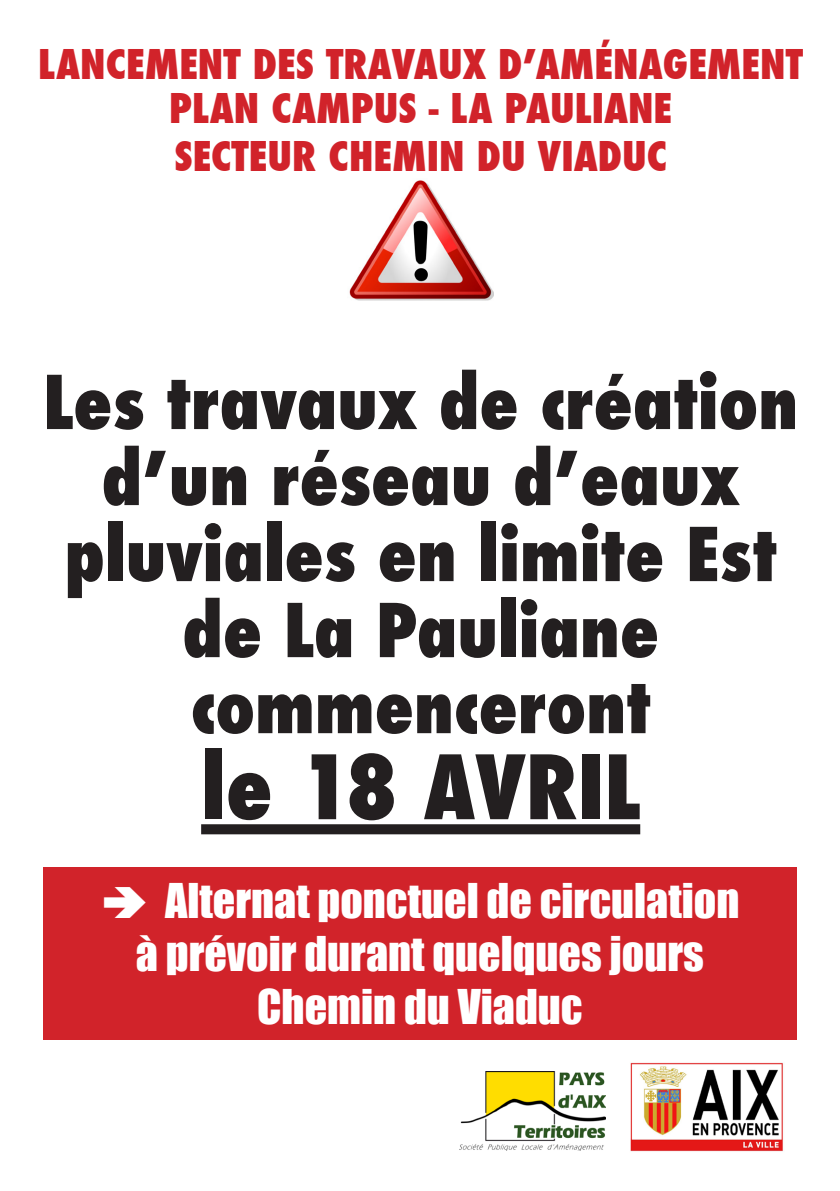
<style>
.page{position:relative;width:840px;height:1191px;background:#fff}
.page>*{position:absolute;margin:0;border:0;box-sizing:border-box;transform-origin:0 0}
.t1{font:800 condensed 86px "Futura";color:#231f20}
.t2{font:800 condensed 72px/76px "Futura";color:#231f20;text-align:center}
.t3{font:44px "Impact";color:#fff}
.t4{font:800 condensed 40px "Futura";color:#d1232a}
</style>
<div class="page">
<div style="left:201px;top:824px;width:439px;height:10px;background:#231f20"></div>
<div style="left:43px;top:867px;width:753px;height:172px;background:#d1232a"></div>
<img style="left:349px;top:180px;width:144px;height:120px">
<img style="left:459px;top:1071px;width:146px;height:80px">
<img style="left:630px;top:1062px;width:153px;height:90px">
<p class="t4" style="left:38px;top:37px;width:765px">LANCEMENT DES TRAVAUX D’AMÉNAGEMENT</p>
<p class="t4" style="left:169px;top:81px;width:504px">PLAN CAMPUS - LA PAULIANE</p>
<p class="t4" style="left:174px;top:129px;width:494px">SECTEUR CHEMIN DU VIADUC</p>
<p class="t2" style="left:43px;top:365px;width:756px">Les travaux de création d’un réseau d’eaux</p>
<p class="t2" style="left:64px;top:517px;width:713px">pluviales en limite Est</p>
<p class="t2" style="left:182px;top:593px;width:478px">de La Pauliane</p>
<p class="t2" style="left:190px;top:669px;width:461px">commenceront</p>
<p class="t1" style="left:201px;top:728px;width:440px">le 18 AVRIL</p>
<p class="t3" style="left:165px;top:867px;width:575px">Alternat ponctuel de circulation</p>
<p class="t3" style="left:136px;top:919px;width:569px">à prévoir durant quelques jours</p>
<p class="t3" style="left:257px;top:972px;width:327px">Chemin du Viaduc</p>
</div>
